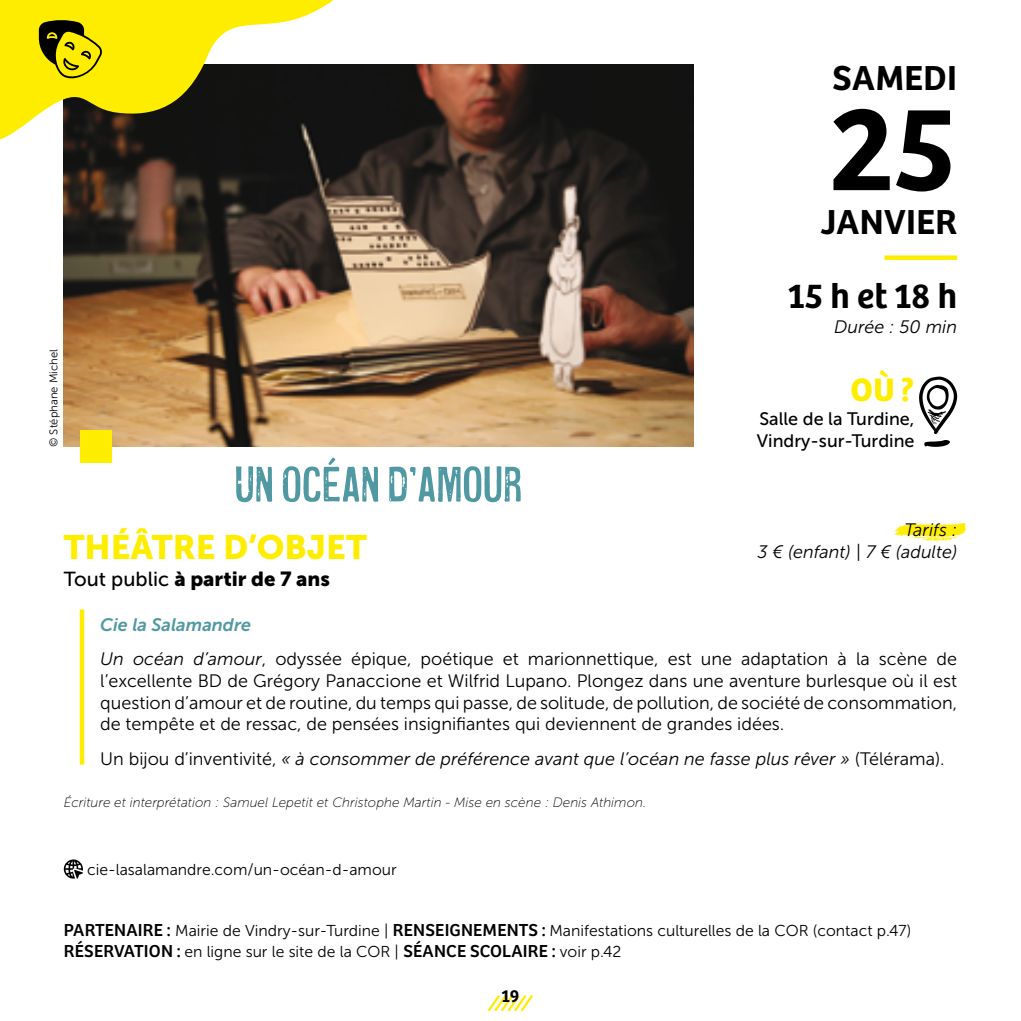
<style>
.page{position:relative;width:1021px;height:1021px;background:#fff}
.page>*{position:absolute;margin:0;border:0;box-sizing:border-box;transform-origin:0 0}
.t1{font:600 123.75px "Bree";color:#000}
.t2{font:51.75px "Coldsmith Pro";color:#5199a2}
.t3{font:600 36px "Bree";letter-spacing:.01em;color:#000}
.t4{font:33.75px "Museo Sans 900";color:#ffed00}
.t5{font:700 33.75px "Bree";color:#ffed00}
.t6{font:20.25px "Museo Sans 900";color:#000}
.t7{font:18px/21.6px "Museo Sans 300";color:#000;text-align:justify}
.t8{font:italic 18px/21.6px "Museo Sans 300";color:#000;text-align:right}
.t9{font:18px/21.6px "Museo Sans 500";color:#000}
.t10{font:italic 18px "Museo Sans 700";color:#5199a2}
.t11{font:600 18px "Bree";color:#000}
.t12{font:15.75px/21.6px "Museo Sans 300";color:#000}
.t13{font:italic 13.5px "Museo Sans 100";color:#000}
.t14{font:11.25px "Museo Sans 300";color:#000}
.s1{font-family:"Museo Sans 500"}
.s2{font-style:italic}
.s3{font-style:normal}
.s4{font-family:"Bree";font-size:18px}
</style>
<div class="page">
<svg style="left:487px;top:995px;width:46px;height:17px"></svg>
<img style="left:64px;top:64px;width:629px;height:383px">
<svg style="left:0;top:0;width:370px;height:140px"></svg>
<hr style="left:80px;top:609px;width:4px;height:155px;background:#ffed00">
<div style="left:884px;top:255px;width:73px;height:5px;background:#ffed00"></div>
<div style="left:80px;top:430px;width:32px;height:32px;background:#ffed00"></div>
<svg style="left:894px;top:522px;width:72px;height:20px"></svg>
<svg style="left:39px;top:19px;width:64px;height:63px"></svg>
<svg style="left:924px;top:440px;width:25px;height:7px"></svg>
<svg style="left:919px;top:376px;width:38px;height:58px"></svg>
<svg style="left:64px;top:859px;width:19px;height:19px"></svg>
<h3 class="t3" style="left:832px;top:50px;width:126px">SAMEDI</h3>
<h1 class="t1" style="left:829px;top:53px;width:129px">25</h1>
<h3 class="t3" style="left:820px;top:194px;width:138px">JANVIER</h3>
<p class="t14" style="left:47px;top:447px;width:99px;rotate:-90deg">© Stéphane Michel</p>
<h2 class="t2" style="left:234px;top:455px;width:289px">UN OCÉAN D’AMOUR</h2>
<h3 class="t4" style="left:64px;top:527px;width:305px">THÉÂTRE D’OBJET</h3>
<p class="t6" style="left:64px;top:567px;width:268px"><span class="s1">Tout public</span> à partir de 7 ans</p>
<h3 class="t3" style="left:787px;top:268px;width:171px">15 h et 18 h</h3>
<p class="t8" style="left:834px;top:316px;width:124px">Durée : 50 min</p>
<h3 class="t5" style="left:850px;top:363px;width:65px">OÙ ?</h3>
<p class="t9" style="left:756px;top:408px;width:159px">Salle de la Turdine,<br>Vindry-sur-Turdine</p>
<p class="t8" style="left:757px;top:519px;width:201px">Tarifs :<br>3 € (enfant) | 7 € (adulte)</p>
<p class="t10" style="left:100px;top:614px;width:152px">Cie la Salamandre</p>
<p class="t7" style="left:100px;top:648px;width:858px"><span class="s2">Un océan d’amour</span>, odyssée épique, poétique et marionnettique, est une adaptation à la scène de l’excellente BD de Grégory Panaccione et Wilfrid Lupano. Plongez dans une aventure burlesque où il est question d’amour et de routine, du temps qui passe, de solitude, de pollution, de société de consommation, de tempête et de ressac, de pensées insignifiantes qui deviennent de grandes idées.</p>
<p class="t8" style="left:100px;top:747px;width:846px"><span class="s3">Un bijou d’inventivité,</span> « à consommer de préférence avant que l’océan ne fasse plus rêver » <span class="s3">(Télérama).</span></p>
<p class="t13" style="left:64px;top:794px;width:584px">Écriture et interprétation : Samuel Lepetit et Christophe Martin - Mise en scène : Denis Athimon.</p>
<p class="t12" style="left:87px;top:858px;width:311px">cie-lasalamandre.com/un-océan-d-amour</p>
<p class="t12" style="left:64px;top:919px;width:848px"><span class="s4">PARTENAIRE :</span> Mairie de Vindry-sur-Turdine | <span class="s4">RENSEIGNEMENTS :</span> Manifestations culturelles de la COR (contact p.47)<br><span class="s4">RÉSERVATION :</span> en ligne sur le site de la COR | <span class="s4">SÉANCE SCOLAIRE :</span> voir p.42</p>
<p class="t11" style="left:501px;top:982px;width:19px">19</p>
</div>
